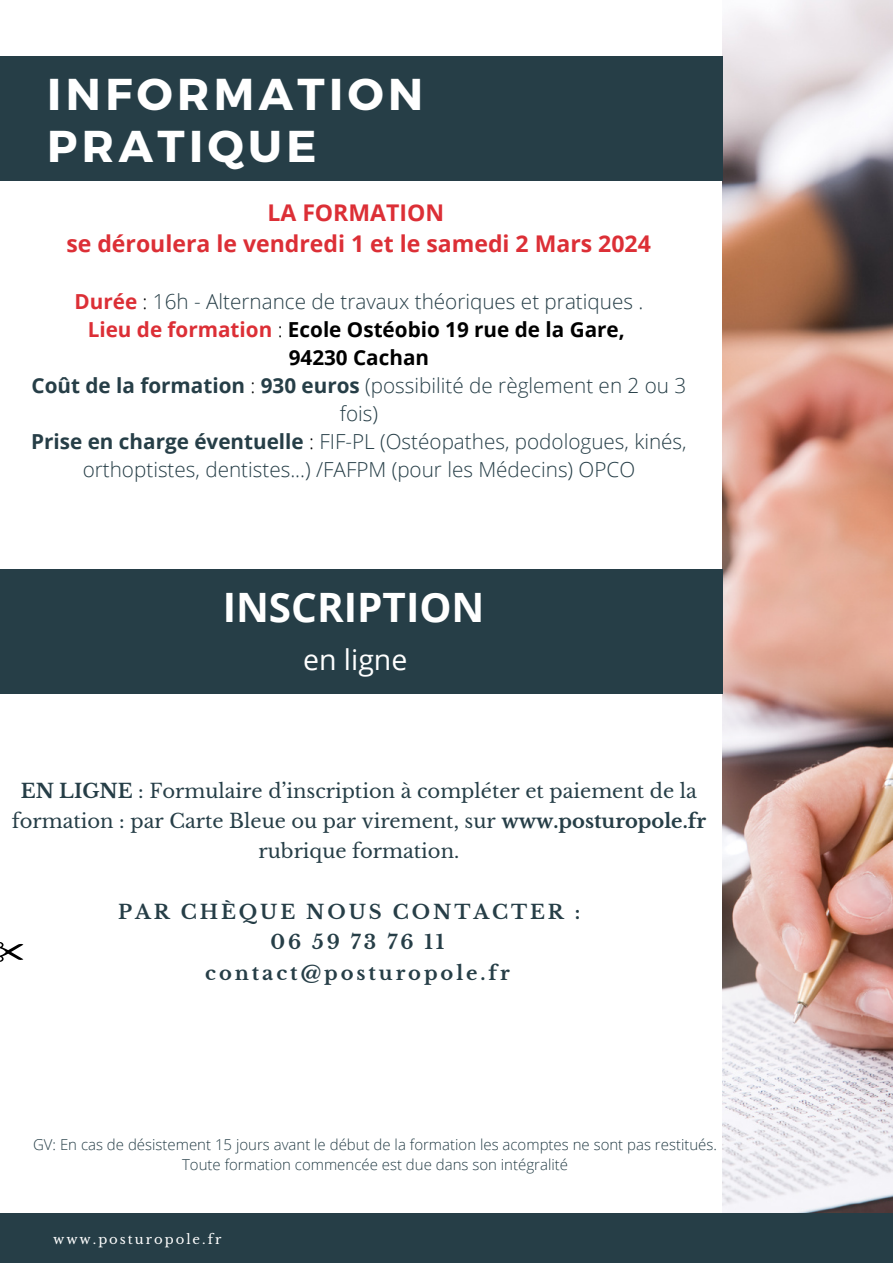
<style>
.page{position:relative;width:893px;height:1264px;background:#fff}
.page>*{position:absolute;margin:0;border:0;box-sizing:border-box;transform-origin:0 0}
.t1{font:700 44.55px/51.8px "Montserrat";letter-spacing:.1em;color:#fff}
.t2{font:700 40.5px "Open Sans";color:#fff}
.t3{font:28.5px "Open Sans";color:#fff}
.t4{font:700 23.1px "Open Sans";color:#dc2f36}
.t5{font:300 20.7px/28px "Open Sans";color:#263e47;text-align:center}
.t6{font:700 20.7px "Open Sans";color:#000}
.t7{font:19.5px/30.3px "Libre Baskerville";color:#263e47;text-align:center}
.t8{font:700 19.5px "Libre Baskerville";letter-spacing:.15em;color:#263e47}
.t9{font:300 15px/20.2px "Open Sans";color:#263e47;text-align:center}
.t10{font:13.2px "Libre Baskerville";letter-spacing:.15em;color:#fff}
.s1{font-weight:700;color:#dc2f36}
.s2{color:#000}
.s3{color:#dc2f36}
.s4{font-weight:300}
.s5{font-weight:700}
</style>
<div class="page">
<img style="left:722px;top:0;width:170px;height:1213px">
<div style="left:0;top:1213px;width:892px;height:49px;background:#263e47"></div>
<div style="left:0;top:56px;width:722px;height:124px;background:#263e47"></div>
<div style="left:0;top:568px;width:722px;height:125px;background:#263e47"></div>
<svg style="left:0;top:942px;width:23px;height:20px"></svg>
<p class="t1" style="left:47px;top:66px;width:377px">INFORMATION<br>PRATIQUE</p>
<p class="t4" style="left:267px;top:196px;width:178px">LA FORMATION</p>
<p class="t4" style="left:66px;top:228px;width:586px">se déroulera le vendredi 1 et le samedi 2 Mars 2024</p>
<p class="t5" style="left:74px;top:287px;width:570px"><span class="s1">Durée</span> <span class="s2">:</span> 16h - Alternance de travaux théoriques et pratiques .</p>
<p class="t6" style="left:88px;top:315px;width:538px"><span class="s3">Lieu de formation</span> <span class="s4">:</span> Ecole Ostéobio 19 rue de la Gare,</p>
<p class="t6" style="left:289px;top:343px;width:142px">94230 Cachan</p>
<p class="t5" style="left:32px;top:371px;width:656px"><span class="s5">Coût de la formation</span> <span class="s2">:</span> <span class="s5">930 euros</span> (possibilité de règlement en 2 ou 3 fois)</p>
<p class="t5" style="left:31px;top:427px;width:657px"><span class="s5">Prise en charge éventuelle</span> <span class="s2">:</span> FIF-PL (Ostéopathes, podologues, kinés, orthoptistes, dentistes...) /FAFPM (pour les Médecins) OPCO</p>
<p class="t2" style="left:223px;top:578px;width:263px">INSCRIPTION</p>
<p class="t3" style="left:303px;top:639px;width:106px">en ligne</p>
<p class="t7" style="left:12px;top:775px;width:695px"><span class="s5">EN LIGNE</span> : Formulaire d’inscription à compléter et paiement de la formation : par Carte Bleue ou par virement, sur <span class="s5">www.posturopole.fr </span>rubrique formation.</p>
<p class="t8" style="left:118px;top:900px;width:463px">PAR CHÈQUE NOUS CONTACTER :</p>
<p class="t8" style="left:270px;top:930px;width:175px">06 59 73 76 11</p>
<p class="t8" style="left:205px;top:960px;width:306px">contact@posturopole.fr</p>
<p class="t9" style="left:33px;top:1133px;width:685px">GV: En cas de désistement 15 jours avant le début de la formation les acomptes ne sont pas restitués.<br>Toute formation commencée est due dans son intégralité</p>
<p class="t10" style="left:53px;top:1230px;width:170px">www.posturopole.fr</p>
</div>
